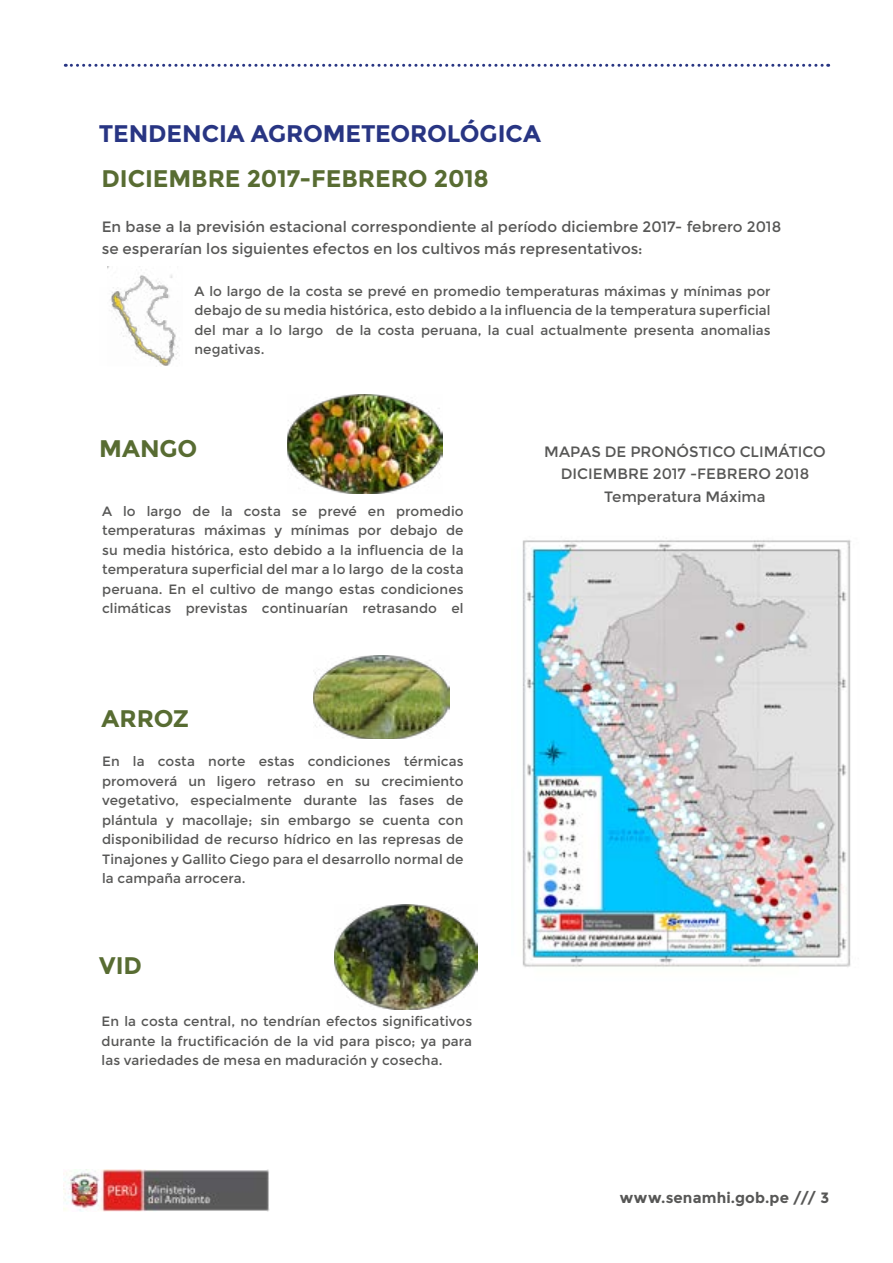
<style>
.page{position:relative;width:893px;height:1263px;background:#fff}
.page>*{position:absolute;margin:0;border:0;box-sizing:border-box;transform-origin:0 0}
.t1{font:700 24px "Montserrat";letter-spacing:-.005em;color:#586c32}
.t2{font:700 24px "Montserrat";letter-spacing:-.005em;color:#283583}
.t3{font:15px/22.5px "Montserrat";color:#575756}
.t4{font:700 15px "Montserrat";letter-spacing:.01em;color:#575756}
.t5{font:13.5px/19.5px "Montserrat";letter-spacing:.005em;color:#575756;text-align:justify}
</style>
<div class="page">
<img style="left:64px;top:1169px;width:206px;height:42px">
<svg style="left:65px;top:64px;width:764px;height:3px"></svg>
<img style="left:288px;top:394px;width:155px;height:99px">
<img style="left:314px;top:655px;width:135px;height:84px">
<img style="left:107px;top:266px;width:73px;height:100px">
<img style="left:335px;top:904px;width:142px;height:106px">
<img style="left:522px;top:538px;width:329px;height:429px">
<h1 class="t2" style="left:99px;top:119px;width:444px">TENDENCIA AGROMETEOROLÓGICA</h1>
<h1 class="t1" style="left:102px;top:164px;width:389px">DICIEMBRE 2017-FEBRERO 2018</h1>
<p class="t3" style="left:102px;top:215px;width:681px">En base a la previsión estacional correspondiente al período diciembre 2017- febrero 2018 se esperarían los siguientes efectos en los cultivos más representativos:</p>
<p class="t5" style="left:194px;top:281px;width:578px">A lo largo de la costa se prevé en promedio temperaturas máximas y mínimas por debajo de su media histórica, esto debido a la influencia de la temperatura superficial del mar a lo largo de la costa peruana, la cual actualmente presenta anomalias negativas.</p>
<h1 class="t1" style="left:99px;top:434px;width:99px">MANGO</h1>
<p class="t5" style="left:102px;top:502px;width:363px">A lo largo de la costa se prevé en promedio temperaturas máximas y mínimas por debajo de su media histórica, esto debido a la influencia de la temperatura superficial del mar a lo largo de la costa peruana. En el cultivo de mango estas condiciones climáticas previstas continuarían retrasando el</p>
<h1 class="t1" style="left:102px;top:704px;width:89px">ARROZ</h1>
<p class="t5" style="left:102px;top:752px;width:363px">En la costa norte estas condiciones térmicas promoverá un ligero retraso en su crecimiento vegetativo, especialmente durante las fases de plántula y macollaje; sin embargo se cuenta con disponibilidad de recurso hídrico en las represas de Tinajones y Gallito Ciego para el desarrollo normal de la campaña arrocera.</p>
<h1 class="t1" style="left:99px;top:951px;width:44px">VID</h1>
<p class="t5" style="left:102px;top:1012px;width:372px">En la costa central, no tendrían efectos significativos durante la fructificación de la vid para pisco; ya para las variedades de mesa en maduración y cosecha.</p>
<p class="t3" style="left:544px;top:440px;width:283px;text-align:center">MAPAS DE PRONÓSTICO CLIMÁTICO<br>DICIEMBRE 2017 -FEBRERO 2018<br>Temperatura Máxima</p>
<p class="t4" style="left:620px;top:1189px;width:211px">www.senamhi.gob.pe /// 3</p>
</div>
